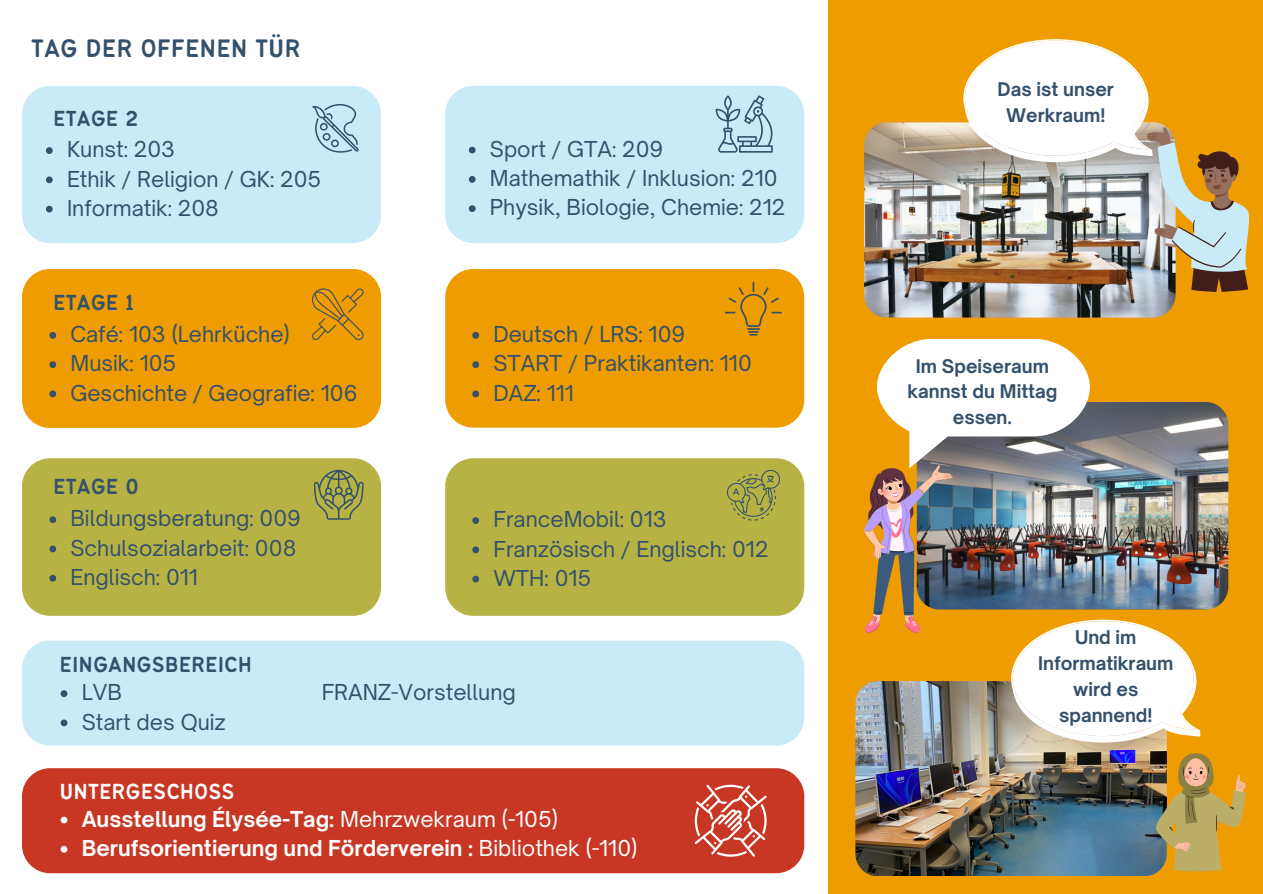
<style>
.page{position:relative;width:1263px;height:894px;background:#fff}
.page>*{position:absolute;margin:0;border:0;box-sizing:border-box;transform-origin:0 0}
.t1{font:27.75px "Bantayog";color:#33506c}
.t2{font:24px "Bantayog";color:#33506c}
.t3{font:24px "Bantayog";color:#fff}
.t4{font:21px "Open Sauce One";color:#33506c}
.t5{font:700 21px "Open Sauce One";color:#fff}
.t6{font:700 18px/25.8px "Open Sauce One";color:#33506c;text-align:center}
.s1{font-weight:400}
</style>
<div class="page">
<div style="left:22px;top:768px;width:782px;height:105px;background:#c83724;border-radius:28px"></div>
<svg style="left:695px;top:784px;width:72px;height:72px"></svg>
<svg style="left:61px;top:816px;width:6px;height:7px"></svg>
<svg style="left:61px;top:846px;width:6px;height:6px"></svg>
<div style="left:22px;top:86px;width:359px;height:157px;background:#c8ebf7;border-radius:28px"></div>
<svg style="left:312px;top:104px;width:47px;height:48px"></svg>
<svg style="left:46px;top:147px;width:7px;height:7px"></svg>
<svg style="left:46px;top:176px;width:7px;height:7px"></svg>
<svg style="left:46px;top:206px;width:7px;height:6px"></svg>
<div style="left:445px;top:86px;width:359px;height:157px;background:#c8ebf7;border-radius:28px"></div>
<svg style="left:716px;top:95px;width:57px;height:58px"></svg>
<svg style="left:469px;top:147px;width:7px;height:6px"></svg>
<svg style="left:469px;top:176px;width:7px;height:7px"></svg>
<svg style="left:469px;top:205px;width:7px;height:7px"></svg>
<div style="left:22px;top:269px;width:359px;height:159px;background:#ee9c00;border-radius:28px"></div>
<div style="left:445px;top:269px;width:359px;height:158px;background:#ee9c00;border-radius:28px"></div>
<svg style="left:312px;top:288px;width:52px;height:52px"></svg>
<svg style="left:49px;top:332px;width:7px;height:6px"></svg>
<svg style="left:49px;top:361px;width:7px;height:7px"></svg>
<svg style="left:49px;top:390px;width:7px;height:7px"></svg>
<svg style="left:725px;top:282px;width:56px;height:53px"></svg>
<svg style="left:472px;top:332px;width:7px;height:6px"></svg>
<svg style="left:472px;top:361px;width:7px;height:7px"></svg>
<svg style="left:472px;top:390px;width:7px;height:7px"></svg>
<div style="left:22px;top:458px;width:359px;height:157px;background:#b6b344;border-radius:28px"></div>
<div style="left:445px;top:458px;width:359px;height:157px;background:#b6b344;border-radius:28px"></div>
<svg style="left:314px;top:469px;width:49px;height:50px"></svg>
<svg style="left:49px;top:516px;width:7px;height:7px"></svg>
<svg style="left:49px;top:545px;width:7px;height:7px"></svg>
<svg style="left:49px;top:574px;width:7px;height:7px"></svg>
<svg style="left:727px;top:469px;width:53px;height:51px"></svg>
<svg style="left:472px;top:517px;width:7px;height:7px"></svg>
<svg style="left:472px;top:546px;width:7px;height:7px"></svg>
<svg style="left:472px;top:575px;width:7px;height:7px"></svg>
<div style="left:828px;top:0;width:434px;height:893px;background:#ee9c00"></div>
<img style="left:864px;top:122px;width:312px;height:195px;border-radius:23px">
<img style="left:855px;top:681px;width:312px;height:194px;border-radius:22px">
<svg style="left:1156px;top:752px;width:90px;height:118px"></svg>
<img style="left:917px;top:402px;width:311px;height:207px;border-radius:22px">
<svg style="left:877px;top:339px;width:213px;height:97px;background:#f8f1e4"></svg>
<img style="left:864px;top:466px;width:89px;height:166px">
<img style="left:963px;top:39px;width:286px;height:253px">
<svg style="left:1011px;top:619px;width:189px;height:123px;background:#f8ebd2"></svg>
<div style="left:22px;top:640px;width:782px;height:105px;background:#c8ebf7;border-radius:28px"></div>
<svg style="left:61px;top:690px;width:6px;height:6px"></svg>
<svg style="left:61px;top:719px;width:6px;height:7px"></svg>
<h2 class="t1" style="left:31px;top:37px;width:271px">TAG DER OFFENEN TÜR</h2>
<p class="t2" style="left:53px;top:109px;width:87px">ETAGE 2</p>
<p class="t4" style="left:67px;top:136px;width:110px">Kunst: 203</p>
<p class="t4" style="left:67px;top:165px;width:256px">Ethik / Religion / GK: 205</p>
<p class="t4" style="left:67px;top:195px;width:153px">Informatik: 208</p>
<p class="t2" style="left:53px;top:293px;width:83px">ETAGE 1</p>
<p class="t4" style="left:71px;top:321px;width:221px">Café: 103 (Lehrküche)</p>
<p class="t4" style="left:71px;top:350px;width:107px">Musik: 105</p>
<p class="t4" style="left:71px;top:379px;width:288px">Geschichte / Geografie: 106</p>
<p class="t2" style="left:53px;top:477px;width:87px">ETAGE 0</p>
<p class="t4" style="left:71px;top:505px;width:232px">Bildungsberatung: 009</p>
<p class="t4" style="left:71px;top:534px;width:227px">Schulsozialarbeit: 008</p>
<p class="t4" style="left:71px;top:564px;width:129px">Englisch: 011</p>
<p class="t4" style="left:490px;top:136px;width:175px">Sport / GTA: 209</p>
<p class="t4" style="left:490px;top:165px;width:289px">Mathemathik / Inklusion: 210</p>
<p class="t4" style="left:490px;top:194px;width:297px">Physik, Biologie, Chemie: 212</p>
<p class="t4" style="left:493px;top:321px;width:193px">Deutsch / LRS: 109</p>
<p class="t4" style="left:493px;top:350px;width:260px">START / Praktikanten: 110</p>
<p class="t4" style="left:493px;top:379px;width:82px">DAZ: 111</p>
<p class="t4" style="left:493px;top:506px;width:175px">FranceMobil: 013</p>
<p class="t4" style="left:493px;top:535px;width:277px">Französisch / Englisch: 012</p>
<p class="t4" style="left:493px;top:564px;width:99px">WTH: 015</p>
<p class="t2" style="left:60px;top:655px;width:194px">EINGANGSBEREICH</p>
<p class="t4" style="left:82px;top:679px;width:42px">LVB</p>
<p class="t4" style="left:322px;top:679px;width:196px">FRANZ-Vorstellung</p>
<p class="t4" style="left:82px;top:708px;width:146px">Start des Quiz</p>
<p class="t3" style="left:60px;top:781px;width:176px">UNTERGESCHOSS</p>
<p class="t5" style="left:82px;top:805px;width:478px">Ausstellung Élysée-Tag: <span class="s1">Mehrzwekraum (-105)</span></p>
<p class="t5" style="left:82px;top:834px;width:557px">Berufsorientierung und Förderverein : <span class="s1">Bibliothek (-110)</span></p>
<p class="t6" style="left:998px;top:76px;width:118px">Das ist unser<br>Werkraum!</p>
<p class="t6" style="left:907px;top:352px;width:151px">Im Speiseraum kannst du Mittag essen.</p>
<h2 class="t6" style="left:1038px;top:624px;width:137px">Und im<br>Informatikraum wird es spannend!</h2>
</div>
